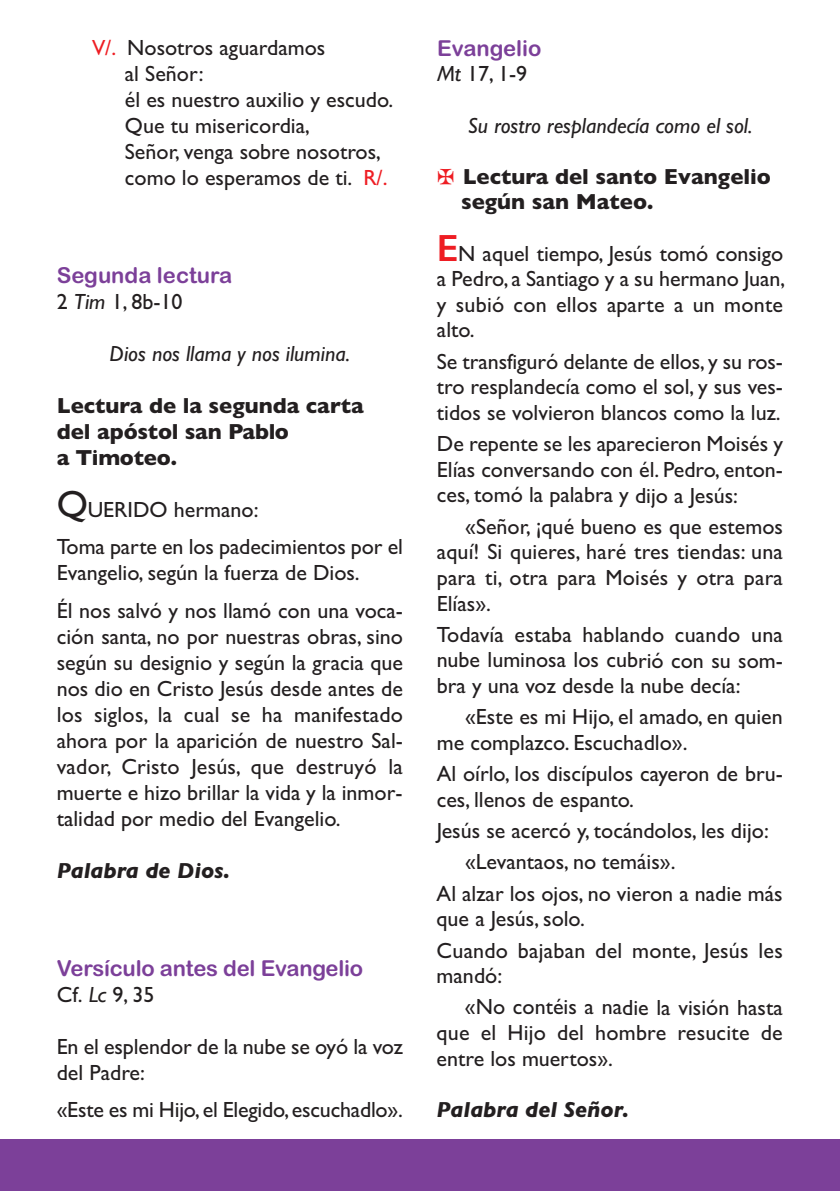
<style>
.page{position:relative;width:840px;height:1191px;background:#fff}
.page>*{position:absolute;margin:0;border:0;box-sizing:border-box;transform-origin:0 0}
.t1{font:22px/25.6px "Gill Sans";color:#231f20}
.t2{font:700 22px/26px "Gill Sans";color:#231f20}
.t3{font:italic 22px "Gill Sans";color:#231f20}
.t4{font:22px "Arial Rounded MT Bold";letter-spacing:-.01em;color:#7c4099}
.t5{font:italic 700 22px "Gill Sans";color:#231f20}
.s1{color:#ee1d23}
.s2{font-style:italic}
.s3{font-size:38px}
.s4{font-weight:600;font-size:38px;color:#ee1d23}
</style>
<div class="page">
<div style="left:0;top:1140px;width:839px;height:51px;background:#7c4099"></div>
<p class="t1" style="left:125px;top:37px;width:270px;text-indent:-33px"><span class="s1">V/.</span> Nosotros aguardamos<br>al Señor:<br>él es nuestro auxilio y escudo.<br>Que tu misericordia,<br>Señor, venga sobre nosotros, como lo esperamos de ti. <span class="s1">R/.</span></p>
<p class="t4" style="left:57px;top:267px;width:177px">Segunda lectura</p>
<p class="t1" style="left:57px;top:291px;width:127px">2 <span class="s2">Tim</span> 1, 8b-10</p>
<p class="t3" style="left:110px;top:340px;width:242px">Dios nos llama y nos ilumina.</p>
<p class="t2" style="left:57px;top:395px;width:308px">Lectura de la segunda carta del apóstol san Pablo<br>a Timoteo.</p>
<p class="t1" style="left:57px;top:493px;width:347px;line-height:37.4px"><span class="s3">Q</span>UERIDO hermano:<br>Toma parte en los padecimientos por el</p>
<p class="t1" style="left:57px;top:557px;width:347px;line-height:37.4px">Evangelio, según la fuerza de Dios.<br>Él nos salvó y nos llamó con una voca-</p>
<p class="t1" style="left:57px;top:626px;width:347px;text-align:justify">ción santa, no por nuestras obras, sino según su designio y según la gracia que nos dio en Cristo Jesús desde antes de los siglos, la cual se ha manifestado ahora por la aparición de nuestro Sal&shy;vador, Cristo Jesús, que destruyó la muerte e hizo brillar la vida y la inmor&shy;talidad por medio del Evangelio.</p>
<p class="t5" style="left:57px;top:857px;width:175px">Palabra de Dios.</p>
<p class="t4" style="left:57px;top:960px;width:308px">Versículo antes del Evangelio</p>
<p class="t1" style="left:57px;top:984px;width:99px">Cf. <span class="s2">Lc</span> 9, 35</p>
<p class="t1" style="left:57px;top:1036px;width:347px">En el esplendor de la nube se oyó la voz del Padre:</p>
<p class="t1" style="left:57px;top:1099px;width:347px">«Este es mi Hijo, el Elegido, escuchadlo».</p>
<p class="t4" style="left:437px;top:40px;width:106px">Evangelio</p>
<p class="t1" style="left:437px;top:64px;width:92px"><span class="s2">Mt</span> 17, 1-9</p>
<p class="t3" style="left:467px;top:112px;width:286px">Su rostro resplandecía como el sol.</p>
<p class="t2" style="left:461px;top:166px;width:311px;text-indent:-24px"><span class="s1">✠</span> Lectura del santo Evangelio según san Mateo.</p>
<p class="t1" style="left:436px;top:243px;width:350px;text-align:justify"><span class="s4">E</span>N aquel tiempo, Jesús tomó consigo a Pedro, a Santiago y a su hermano Juan, y subió con ellos aparte a un monte alto.</p>
<p class="t1" style="left:436px;top:351px;width:347px;text-align:justify">Se transfiguró delante de ellos, y su ros&shy;tro resplandecía como el sol, y sus ves&shy;tidos se volvieron blancos como la luz.</p>
<p class="t1" style="left:436px;top:433px;width:347px;text-align:justify">De repente se les aparecieron Moisés y Elías conversando con él. Pedro, enton&shy;ces, tomó la palabra y dijo a Jesús:</p>
<p class="t1" style="left:436px;top:516px;width:347px;text-align:justify;text-indent:28px">«Señor, ¡qué bueno es que estemos aquí! Si quieres, haré tres tiendas: una para ti, otra para Moisés y otra para Elías».</p>
<p class="t1" style="left:436px;top:624px;width:347px;text-align:justify">Todavía estaba hablando cuando una nube luminosa los cubrió con su som&shy;bra y una voz desde la nube decía:</p>
<p class="t1" style="left:436px;top:706px;width:347px;text-indent:28px">«Este es mi Hijo, el amado, en quien me complazco. Escuchadlo».</p>
<p class="t1" style="left:436px;top:763px;width:347px">Al oírlo, los discípulos cayeron de bru&shy;ces, llenos de espanto.</p>
<p class="t1" style="left:436px;top:820px;width:333px">Jesús se acercó y, tocándolos, les dijo:</p>
<p class="t1" style="left:465px;top:851px;width:212px">«Levantaos, no temáis».</p>
<p class="t1" style="left:436px;top:883px;width:347px">Al alzar los ojos, no vieron a nadie más</p>
<p class="t1" style="left:436px;top:905px;width:347px;line-height:31.4px">que a Jesús, solo.<br>Cuando bajaban del monte, Jesús les</p>
<p class="t1" style="left:464px;top:962px;width:319px;line-height:31.4px;text-indent:-28px">mandó:<br>«No contéis a nadie la visión hasta</p>
<p class="t1" style="left:436px;top:1022px;width:347px">que el Hijo del hombre resucite de entre los muertos».</p>
<p class="t5" style="left:436px;top:1096px;width:194px">Palabra del Señor.</p>
</div>
